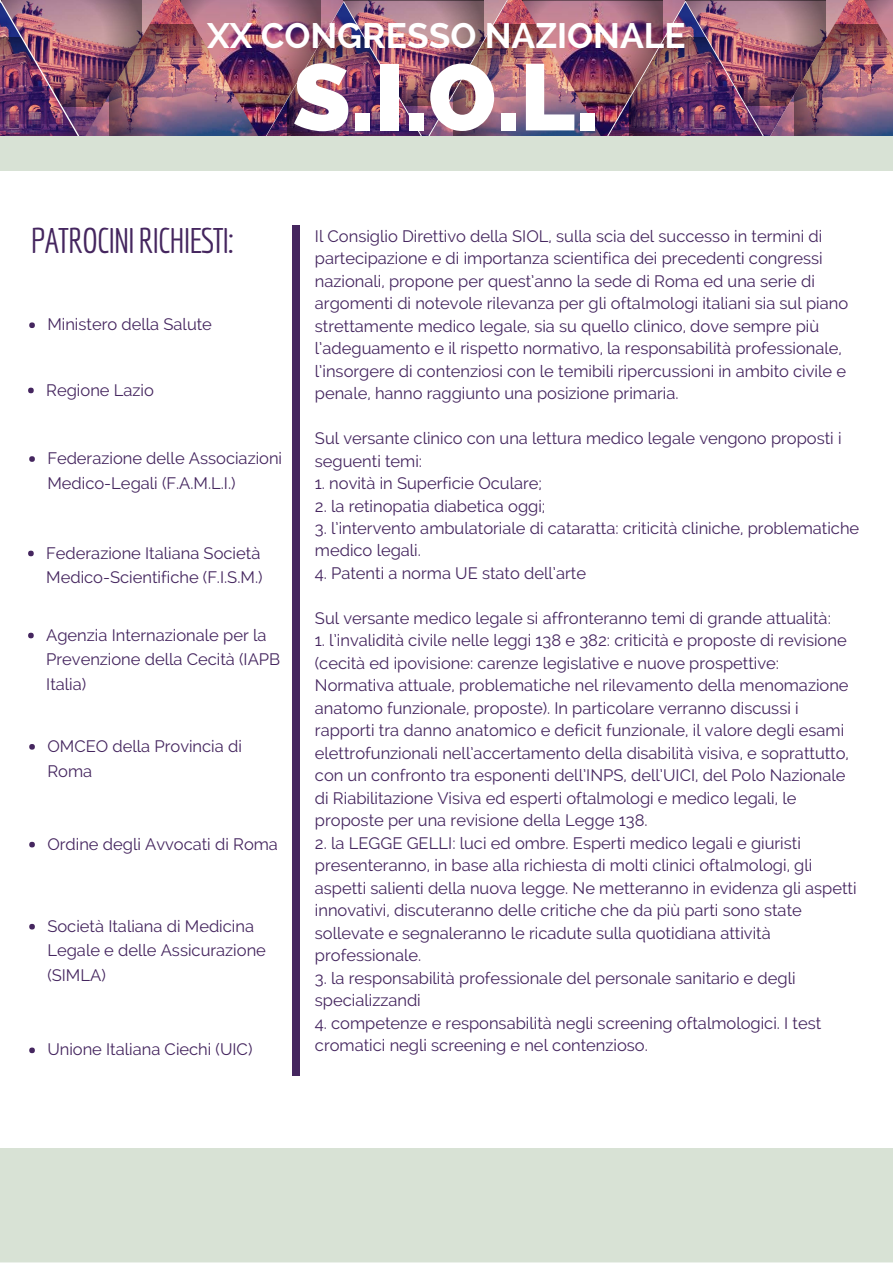
<style>
.page{position:relative;width:893px;height:1263px;background:#fff}
.page>*{position:absolute;margin:0;border:0;box-sizing:border-box;transform-origin:0 0}
.t1{font:800 93.75px "Raleway";color:#fff}
.t2{font:700 35.1px "Raleway";color:#fff}
.t3{font:34.65px "Economica";letter-spacing:-.05em;color:#45265f}
.t4{font:16.5px/22.5px "Raleway";color:#45265f}
</style>
<div class="page">
<img style="left:82px;top:0;width:97px;height:136px">
<img style="left:109px;top:25px;width:70px;height:111px">
<img style="left:0;top:2px;width:81px;height:35px">
<img style="left:0;top:37px;width:81px;height:99px">
<img style="left:179px;top:0;width:247px;height:136px">
<img style="left:179px;top:0;width:141px;height:107px">
<svg style="left:343px;top:0;width:83px;height:106px"></svg>
<img style="left:426px;top:0;width:96px;height:136px">
<img style="left:453px;top:25px;width:69px;height:111px">
<img style="left:263px;top:2px;width:161px;height:134px">
<img style="left:287px;top:37px;width:137px;height:99px">
<img style="left:522px;top:0;width:245px;height:136px">
<img style="left:522px;top:0;width:140px;height:106px">
<svg style="left:685px;top:0;width:82px;height:106px"></svg>
<img style="left:767px;top:0;width:97px;height:136px">
<img style="left:794px;top:25px;width:98px;height:111px">
<img style="left:605px;top:2px;width:160px;height:134px">
<img style="left:629px;top:37px;width:136px;height:99px">
<svg style="left:864px;top:0;width:28px;height:49px"></svg>
<svg style="left:29px;top:322px;width:6px;height:6px"></svg>
<svg style="left:28px;top:388px;width:6px;height:5px"></svg>
<svg style="left:29px;top:456px;width:6px;height:6px"></svg>
<svg style="left:28px;top:551px;width:6px;height:5px"></svg>
<svg style="left:29px;top:744px;width:6px;height:6px"></svg>
<svg style="left:29px;top:842px;width:6px;height:5px"></svg>
<svg style="left:29px;top:924px;width:6px;height:5px"></svg>
<svg style="left:29px;top:1047px;width:6px;height:6px"></svg>
<div style="left:292px;top:225px;width:7px;height:851px;background:#45265f"></div>
<div style="left:0;top:1148px;width:892px;height:114px;background:#d8e2d5"></div>
<div style="left:0;top:136px;width:892px;height:35px;background:#d8e2d5"></div>
<svg style="left:28px;top:633px;width:6px;height:5px"></svg>
<h2 class="t2" style="left:207px;top:15px;width:480px">XX CONGRESSO NAZIONALE</h2>
<h1 class="t1" style="left:293px;top:42px;width:308px">S.I.O.L.</h1>
<h3 class="t3" style="left:30px;top:220px;width:205px">PATROCINI RICHIESTI:</h3>
<p class="t4" style="left:47px;top:313px;width:166px">Ministero della Salute</p>
<p class="t4" style="left:46px;top:378px;width:109px">Regione Lazio</p>
<p class="t4" style="left:47px;top:446px;width:236px;line-height:24.8px">Federazione delle Associazioni<br>Medico-Legali (F.A.M.L.I.)</p>
<p class="t4" style="left:46px;top:540px;width:218px;line-height:24.8px">Federazione Italiana Società<br>Medico-Scientifiche (F.I.S.M.)</p>
<p class="t4" style="left:46px;top:622px;width:235px;line-height:24.8px">Agenzia Internazionale per la<br>Prevenzione della Cecità (IAPB<br>Italia)</p>
<p class="t4" style="left:47px;top:734px;width:196px;line-height:24.8px">OMCEO della Provincia di<br>Roma</p>
<p class="t4" style="left:47px;top:833px;width:232px">Ordine degli Avvocati di Roma</p>
<p class="t4" style="left:47px;top:913px;width:220px;line-height:24.8px">Società Italiana di Medicina<br>Legale e delle Assicurazione (SIMLA)</p>
<p class="t4" style="left:47px;top:1038px;width:206px">Unione Italiana Ciechi (UIC)</p>
<p class="t4" style="left:315px;top:225px;width:534px">Il Consiglio Direttivo della SIOL, sulla scia del successo in termini di partecipazione e di importanza scientifica dei precedenti congressi nazionali, propone per quest’anno la sede di Roma ed una serie di argomenti di notevole rilevanza per gli oftalmologi italiani sia sul piano strettamente medico legale, sia su quello clinico, dove sempre più l’adeguamento e il rispetto normativo, la responsabilità professionale, l’insorgere di contenziosi con le temibili ripercussioni in ambito civile e penale, hanno raggiunto una posizione primaria.</p>
<p class="t4" style="left:315px;top:427px;width:528px">Sul versante clinico con una lettura medico legale vengono proposti i seguenti temi:</p>
<p class="t4" style="left:315px;top:472px;width:229px">1. novità in Superficie Oculare;</p>
<p class="t4" style="left:315px;top:494px;width:232px">2. la retinopatia diabetica oggi;</p>
<p class="t4" style="left:315px;top:517px;width:546px">3. l’intervento ambulatoriale di cataratta: criticità cliniche, problematiche medico legali.</p>
<p class="t4" style="left:315px;top:562px;width:273px">4. Patenti a norma UE stato dell’arte</p>
<p class="t4" style="left:315px;top:607px;width:517px">Sul versante medico legale si affronteranno temi di grande attualità:</p>
<p class="t4" style="left:315px;top:629px;width:535px">1. l’invalidità civile nelle leggi 138 e 382: criticità e proposte di revisione (cecità ed ipovisione: carenze legislative e nuove prospettive:<br>Normativa attuale, problematiche nel rilevamento della menomazione anatomo funzionale, proposte). In particolare verranno discussi i rapporti tra danno anatomico e deficit funzionale, il valore degli esami elettrofunzionali nell’accertamento della disabilità visiva, e soprattutto, con un confronto tra esponenti dell’INPS, dell’UICI, del Polo Nazionale di Riabilitazione Visiva ed esperti oftalmologi e medico legali, le proposte per una revisione della Legge 138.</p>
<p class="t4" style="left:315px;top:832px;width:543px">2. la LEGGE GELLI: luci ed ombre. Esperti medico legali e giuristi presenteranno, in base alla richiesta di molti clinici oftalmologi, gli aspetti salienti della nuova legge. Ne metteranno in evidenza gli aspetti innovativi, discuteranno delle critiche che da più parti sono state sollevate e segnaleranno le ricadute sulla quotidiana attività professionale.</p>
<p class="t4" style="left:315px;top:967px;width:482px">3. la responsabilità professionale del personale sanitario e degli specializzandi</p>
<p class="t4" style="left:315px;top:1011px;width:508px">4. competenze e responsabilità negli screening oftalmologici. I test cromatici negli screening e nel contenzioso.</p>
</div>
